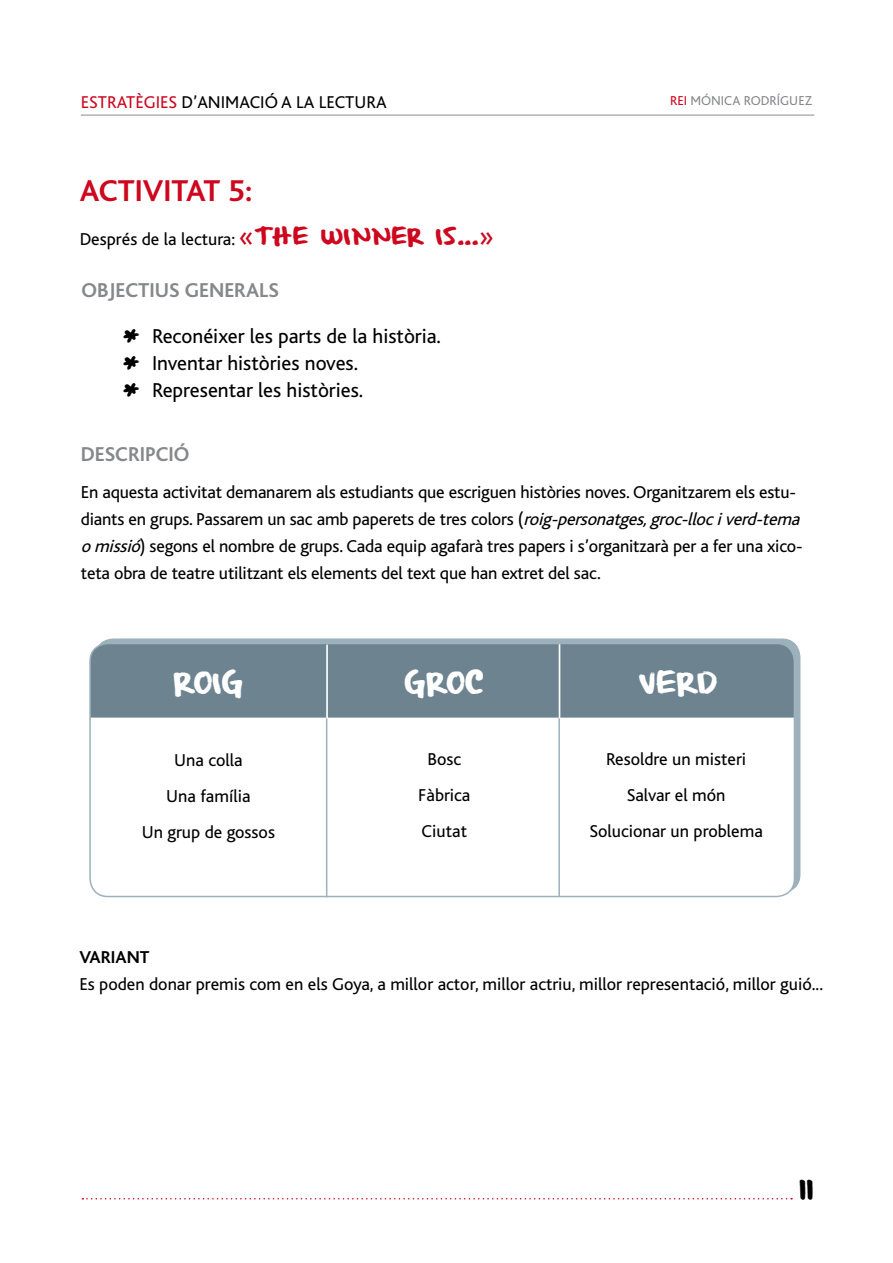
<style>
.page{position:relative;width:893px;height:1263px;background:#fff}
.page>*{position:absolute;margin:0;border:0;box-sizing:border-box;transform-origin:0 0}
.t1{font:700 31.5px "Bliss";color:#cd071e}
.t2{font:27px "From Where You Are";color:#fff}
.t3{font:21px "Bliss";color:#000}
.t4{font:700 21px "Bliss";color:#87888a}
.t5{font:21px "From Where You Are";color:#000}
.t6{font:18px/27px "Bliss";letter-spacing:-.01em;color:#000}
.t7{font:700 18px "Bliss";color:#000}
.t8{font:17.85px "Bliss";color:#000}
.t9{font:13.5px "Bliss";color:#87888a}
.s1{color:#cd071e}
.s2{font-size:27px;color:#cd071e}
.s3{font-family:"From Where You Are";font-size:21px;color:#cd071e}
.s4{font-family:"From Where You Are"}
.s5{font-style:italic}
</style>
<div class="page">
<div style="left:101px;top:639px;width:699px;height:75px;background:#9db1bc"></div>
<svg style="left:82px;top:1198px;width:710px;height:1px"></svg>
<hr style="left:81px;top:114px;width:733px;height:2px;background:#b1b3b4">
<div style="left:90px;top:643px;width:704px;height:75px;background:#6d8490"></div>
<div style="left:89px;top:643px;width:706px;height:254px;border:2px solid #9db1bc;border-radius:18px"></div>
<hr style="left:558px;top:644px;width:2px;height:252px;background:#9db1bc">
<hr style="left:559px;top:644px;width:1px;height:74px;background:#fff">
<hr style="left:326px;top:645px;width:1px;height:252px;background:#9db1bc">
<hr style="left:326px;top:645px;width:2px;height:74px;background:#fff">
<p class="t8" style="left:81px;top:93px;width:307px"><span class="s1">ESTRATÈGIES</span> D’ANIMACIÓ A LA LECTURA</p>
<p class="t9" style="left:670px;top:93px;width:143px"><span class="s1">REI</span> MÓNICA RODRÍGUEZ</p>
<p class="t1" style="left:80px;top:174px;width:174px">ACTIVITAT 5:</p>
<p class="t6" style="left:80px;top:226px;width:416px">Després de la lectura: <span class="s2">«</span><span class="s3">THE WINNER IS...</span><span class="s2">»</span></p>
<p class="t4" style="left:82px;top:280px;width:199px">OBJECTIUS GENERALS</p>
<p class="t3" style="left:123px;top:325px;width:319px"><span class="s4">*</span> Reconéixer les parts de la història.</p>
<p class="t3" style="left:123px;top:352px;width:237px"><span class="s4">*</span> Inventar històries noves.</p>
<p class="t3" style="left:123px;top:379px;width:242px"><span class="s4">*</span> Representar les històries.</p>
<p class="t4" style="left:81px;top:444px;width:110px">DESCRIPCIÓ</p>
<p class="t6" style="left:81px;top:479px;width:725px">En aquesta activitat demanarem als estudiants que escriguen històries noves. Organitzarem els estu&shy;diants en grups. Passarem un sac amb paperets de tres colors (<span class="s5">roig-personatges,groc-llociverd-tema omissió</span>) segons el nombre de grups. Cada equip agafarà tres papers i s’organitzarà per a fer una xico&shy;teta obra de teatre utilitzant els elements del text que han extret del sac.</p>
<p class="t2" style="left:173px;top:669px;width:71px">ROIG</p>
<p class="t2" style="left:405px;top:669px;width:81px">GROC</p>
<p class="t2" style="left:639px;top:669px;width:80px">VERD</p>
<p class="t6" style="left:174px;top:747px;width:70px">Una colla</p>
<p class="t6" style="left:166px;top:783px;width:86px">Una família</p>
<p class="t6" style="left:142px;top:819px;width:135px">Un grup de gossos</p>
<p class="t6" style="left:428px;top:746px;width:35px">Bosc</p>
<p class="t6" style="left:418px;top:782px;width:54px">Fàbrica</p>
<p class="t6" style="left:422px;top:818px;width:47px">Ciutat</p>
<p class="t6" style="left:606px;top:746px;width:142px">Resoldre un misteri</p>
<p class="t6" style="left:627px;top:782px;width:100px">Salvar el món</p>
<p class="t6" style="left:589px;top:818px;width:175px">Solucionar un problema</p>
<p class="t7" style="left:79px;top:948px;width:72px">VARIANT</p>
<p class="t6" style="left:79px;top:971px;width:745px">Es poden donar premis com en els Goya, a millor actor, millor actriu, millor representació, millor guió...</p>
<p class="t5" style="left:799px;top:1180px;width:16px">11</p>
</div>
